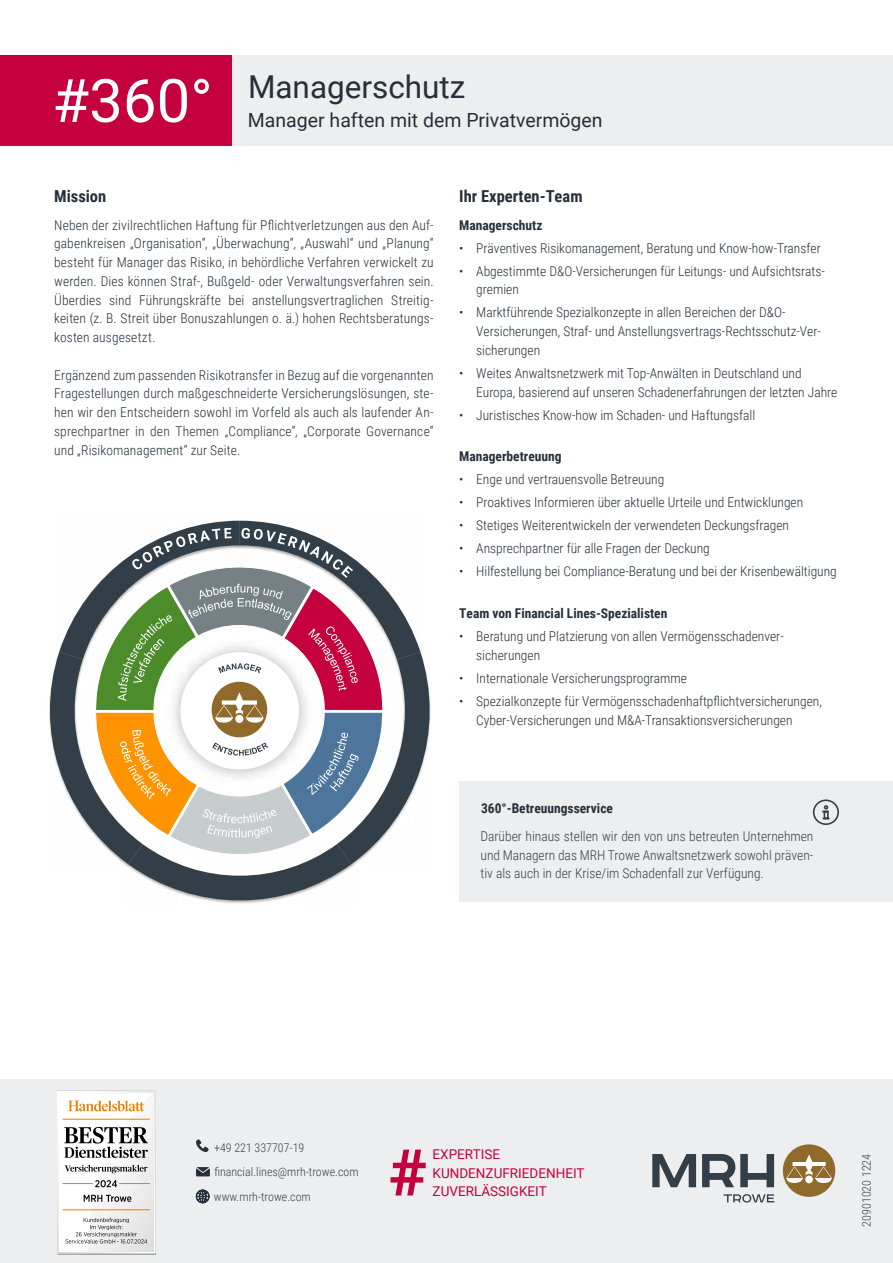
<style>
.page{position:relative;width:893px;height:1263px;background:#fff}
.page>*{position:absolute;margin:0;border:0;box-sizing:border-box;transform-origin:0 0}
.t1{font:700 64.5px "Roboto";color:#c5003e}
.t2{font:60px "Roboto";color:#fff}
.t3{font:31.5px "Roboto";color:#25303b}
.t4{font:19.5px "Roboto";color:#25303b}
.t5{font:700 16.5px "Roboto Condensed";color:#25303b}
.t6{font:300 13.5px/18.8px "Roboto Condensed";color:#25303b}
.t7{font:300 13.5px/18.8px "Roboto Condensed";color:#3b414b;text-align:justify}
.t8{font:700 13.5px "Roboto Condensed";color:#25303b}
.t9{font:13.5px/18.8px "Roboto";color:#c5003e}
.t10{font:300 12px/24.2px "Roboto Condensed";color:#3b414b}
</style>
<div class="page">
<div style="left:0;top:1079px;width:893px;height:184px;background:#eceeef"></div>
<svg style="left:58px;top:1090px;width:97px;height:164px"></svg>
<svg style="left:196px;top:1189px;width:14px;height:14px"></svg>
<svg style="left:196px;top:1139px;width:13px;height:13px"></svg>
<svg style="left:196px;top:1167px;width:14px;height:9px"></svg>
<svg style="left:49px;top:521px;width:382px;height:383px"></svg>
<div style="left:215px;top:55px;width:678px;height:91px;background:#eceeef"></div>
<div style="left:0;top:55px;width:231px;height:91px;background:#c5003e"></div>
<div style="left:459px;top:781px;width:434px;height:120px;background:#eceeef"></div>
<svg style="left:812px;top:799px;width:27px;height:26px"></svg>
<svg style="left:652px;top:1154px;width:44px;height:33px"></svg>
<svg style="left:702px;top:1154px;width:72px;height:33px"></svg>
<svg style="left:724px;top:1194px;width:50px;height:8px"></svg>
<div style="left:783px;top:1144px;width:52px;height:53px;background:#906a2a;border-radius:50%"></div>
<svg style="left:786px;top:1154px;width:46px;height:29px"></svg>
<h2 class="t2" style="left:52px;top:59px;width:162px">#360°</h2>
<h3 class="t3" style="left:248px;top:65px;width:219px">Managerschutz</h3>
<h3 class="t4" style="left:248px;top:106px;width:356px">Manager haften mit dem Privatvermögen</h3>
<p class="t5" style="left:54px;top:185px;width:54px">Mission</p>
<p class="t6" style="left:54px;top:215px;width:381px;text-align:justify">Neben der zivilrechtlichen Haftung für Pflichtverletzungen aus den Auf&shy;gabenkreisen „Organisation“, „Überwachung“, „Auswahl“ und „Planung“ besteht für Manager das Risiko, in behördliche Verfahren verwickelt zu werden. Dies können Straf-, Bußgeld- oder Verwaltungsverfahren sein.<br>Überdies sind Führungskräfte bei anstellungsvertraglichen Streitig&shy;keiten (z. B. Streit über Bonuszahlungen o. ä.) hohen Rechtsberatungs&shy;kosten ausgesetzt.</p>
<p class="t6" style="left:54px;top:365px;width:381px;text-align:justify">Ergänzend zum passenden Risikotransfer in Bezug auf die vorgenannten Fragestellungen durch maßgeschneiderte Versicherungslösungen, ste&shy;hen wir den Entscheidern sowohl im Vorfeld als auch als laufender An&shy;sprechpartner in den Themen „Compliance“, „Corporate Governance“ und „Risikomanagement“ zur Seite.</p>
<p class="t5" style="left:459px;top:185px;width:125px">Ihr Experten-Team</p>
<p class="t8" style="left:459px;top:215px;width:85px">Managerschutz</p>
<p class="t6" style="left:459px;top:238px;width:363px">• Präventives Risikomanagement, Beratung und Know-how-Transfer</p>
<p class="t6" style="left:476px;top:261px;width:350px;text-indent:-17px">• Abgestimmte D&amp;O-Versicherungen für Leitungs- und Aufsichtsrats&shy;gremien</p>
<p class="t6" style="left:476px;top:303px;width:346px;text-indent:-17px">• Marktführende Spezialkonzepte in allen Bereichen der D&amp;O-<br>Versicherungen, Straf- und Anstellungsvertrags-Rechtsschutz-Ver&shy;sicherungen</p>
<p class="t6" style="left:476px;top:363px;width:363px;text-indent:-17px">• Weites Anwaltsnetzwerk mit Top-Anwälten in Deutschland und<br>Europa, basierend auf unseren Schadenerfahrungen der letzten Jahre</p>
<p class="t6" style="left:459px;top:405px;width:298px">• Juristisches Know-how im Schaden- und Haftungsfall</p>
<p class="t8" style="left:459px;top:447px;width:104px">Managerbetreuung</p>
<p class="t6" style="left:459px;top:470px;width:206px">• Enge und vertrauensvolle Betreuung</p>
<p class="t6" style="left:459px;top:493px;width:345px">• Proaktives Informieren über aktuelle Urteile und Entwicklungen</p>
<p class="t6" style="left:459px;top:516px;width:331px">• Stetiges Weiterentwickeln der verwendeten Deckungsfragen</p>
<p class="t6" style="left:459px;top:539px;width:252px">• Ansprechpartner für alle Fragen der Deckung</p>
<p class="t6" style="left:459px;top:562px;width:379px">• Hilfestellung bei Compliance-Beratung und bei der Krisenbewältigung</p>
<p class="t8" style="left:459px;top:604px;width:210px">Team von Financial Lines-Spezialisten</p>
<p class="t6" style="left:476px;top:626px;width:309px;text-indent:-17px">• Beratung und Platzierung von allen Vermögensschadenver&shy;sicherungen</p>
<p class="t6" style="left:459px;top:668px;width:229px">• Internationale Versicherungsprogramme</p>
<p class="t6" style="left:476px;top:691px;width:347px;text-indent:-17px">• Spezialkonzepte für Vermögensschadenhaftpflichtversicherungen,<br>Cyber-Versicherungen und M&amp;A-Transaktionsversicherungen</p>
<p class="t8" style="left:481px;top:799px;width:133px">360°-Betreuungsservice</p>
<p class="t7" style="left:480px;top:826px;width:334px">Darüber hinaus stellen wir den von uns betreuten Unternehmen und Managern das MRH Trowe Anwaltsnetzwerk sowohl präven&shy;tiv als auch in der Krise/im Schadenfall zur Verfügung.</p>
<p class="t10" style="left:214px;top:1135px;width:146px">+49 221 337707-19 financial.lines@mrh-trowe.com</p>
<p class="t10" style="left:214px;top:1184px;width:98px">www.mrh-trowe.com</p>
<h1 class="t1" style="left:388px;top:1127px;width:40px">#</h1>
<p class="t9" style="left:433px;top:1144px;width:153px">EXPERTISE<br>KUNDENZUFRIEDENHEIT<br>ZUVERLÄSSIGKEIT</p>
<p class="t10" style="left:854px;top:1226px;width:74px;rotate:-90deg">20901020 1224</p>
</div>
